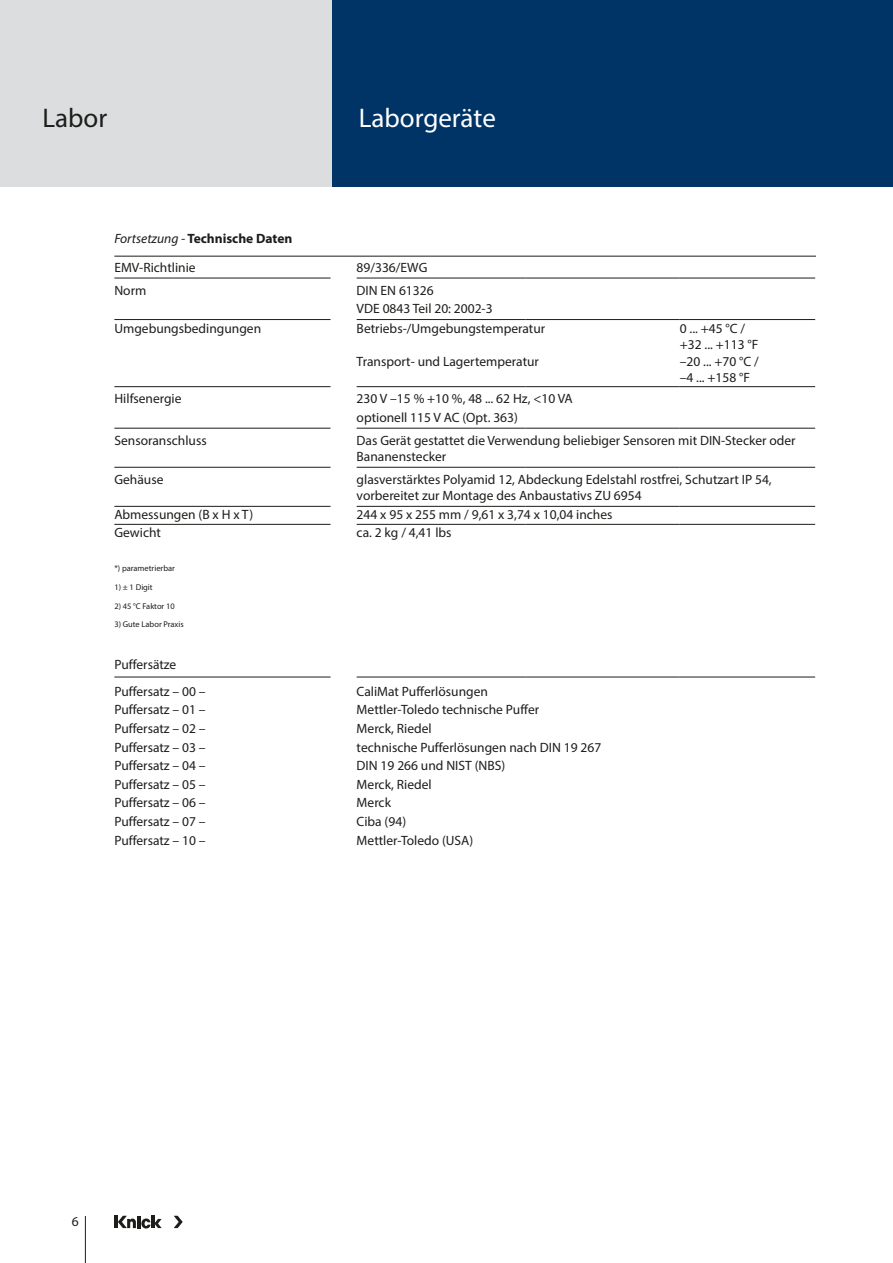
<style>
.page{position:relative;width:893px;height:1263px;background:#fff}
.page>*{position:absolute;margin:0;border:0;box-sizing:border-box;transform-origin:0 0}
.Produktgruppe{font:27px "Myriad Pro";color:#fff}
.Produktbereiche{font:27px "Myriad Pro";color:#1d1d1b}
.Tabelle{font:13.5px/16.2px "Myriad Pro";color:#1d1d1b}
.Text{font:13.5px/16.2px "Myriad Pro";color:#1d1d1b}
.Zwischenüberschrift{font:700 13.5px "Myriad Pro";color:#1d1d1b}
.Tabelle-2{font:8.4px "Myriad Pro";color:#1d1d1b}
.s1{font-weight:400;font-style:italic}
</style>
<div class="page">
<div style="left:332px;top:0;width:561px;height:187px;background:#003466"></div>
<div style="left:0;top:0;width:332px;height:187px;background:#dcddde"></div>
<hr style="left:85px;top:1216px;width:1px;height:47px;background:#1d1d1b">
<hr style="left:114px;top:1216px;width:4px;height:12px;background:#1d1d1b">
<svg style="left:174px;top:1216px;width:9px;height:12px"></svg>
<svg style="left:118px;top:1216px;width:44px;height:12px"></svg>
<hr style="left:114px;top:256px;width:702px;height:1px;background:#1d1d1b">
<hr style="left:114px;top:278px;width:217px;height:1px;background:#1d1d1b">
<hr style="left:357px;top:278px;width:168px;height:1px;background:#1d1d1b">
<hr style="left:525px;top:278px;width:155px;height:1px;background:#1d1d1b">
<hr style="left:680px;top:278px;width:135px;height:1px;background:#1d1d1b">
<hr style="left:114px;top:428px;width:217px;height:1px;background:#1d1d1b">
<hr style="left:357px;top:428px;width:168px;height:1px;background:#1d1d1b">
<hr style="left:525px;top:428px;width:155px;height:1px;background:#1d1d1b">
<hr style="left:680px;top:428px;width:135px;height:1px;background:#1d1d1b">
<hr style="left:114px;top:467px;width:217px;height:1px;background:#1d1d1b">
<hr style="left:357px;top:467px;width:168px;height:1px;background:#1d1d1b">
<hr style="left:525px;top:467px;width:155px;height:1px;background:#1d1d1b">
<hr style="left:680px;top:467px;width:135px;height:1px;background:#1d1d1b">
<hr style="left:114px;top:677px;width:217px;height:1px;background:#1d1d1b">
<hr style="left:114px;top:319px;width:217px;height:1px;background:#1d1d1b">
<hr style="left:357px;top:677px;width:168px;height:1px;background:#1d1d1b">
<hr style="left:525px;top:677px;width:155px;height:1px;background:#1d1d1b">
<hr style="left:680px;top:677px;width:135px;height:1px;background:#1d1d1b">
<hr style="left:357px;top:319px;width:168px;height:1px;background:#1d1d1b">
<hr style="left:525px;top:319px;width:155px;height:1px;background:#1d1d1b">
<hr style="left:680px;top:319px;width:135px;height:1px;background:#1d1d1b">
<hr style="left:114px;top:386px;width:217px;height:1px;background:#1d1d1b">
<hr style="left:357px;top:386px;width:168px;height:1px;background:#1d1d1b">
<hr style="left:525px;top:386px;width:155px;height:1px;background:#1d1d1b">
<hr style="left:680px;top:386px;width:135px;height:1px;background:#1d1d1b">
<hr style="left:114px;top:506px;width:217px;height:1px;background:#1d1d1b">
<hr style="left:357px;top:506px;width:168px;height:1px;background:#1d1d1b">
<hr style="left:525px;top:506px;width:155px;height:1px;background:#1d1d1b">
<hr style="left:680px;top:506px;width:135px;height:1px;background:#1d1d1b">
<hr style="left:114px;top:524px;width:217px;height:1px;background:#1d1d1b">
<hr style="left:357px;top:524px;width:168px;height:1px;background:#1d1d1b">
<hr style="left:525px;top:524px;width:155px;height:1px;background:#1d1d1b">
<hr style="left:680px;top:524px;width:135px;height:1px;background:#1d1d1b">
<p class="Produktbereiche" style="left:43px;top:101px;width:66px">Labor</p>
<p class="Produktgruppe" style="left:359px;top:101px;width:139px">Laborgeräte</p>
<p class="Zwischenüberschrift" style="left:114px;top:230px;width:180px"><span class="s1">Fortsetzung -</span> Technische Daten</p>
<p class="Tabelle" style="left:114px;top:259px;width:83px">EMV-Richtlinie</p>
<p class="Tabelle" style="left:357px;top:259px;width:72px">89/336/EWG</p>
<p class="Tabelle" style="left:114px;top:282px;width:34px">Norm</p>
<p class="Tabelle" style="left:357px;top:282px;width:78px">DIN EN 61326</p>
<p class="Tabelle" style="left:357px;top:300px;width:138px">VDE 0843 Teil 20: 2002-3</p>
<p class="Text" style="left:114px;top:320px;width:148px">Umgebungsbedingungen</p>
<p class="Text" style="left:357px;top:320px;width:190px">Betriebs-/Umgebungstemperatur</p>
<p class="Text" style="left:680px;top:320px;width:80px">0 ... +45 °C / +32 ... +113 °F</p>
<p class="Text" style="left:357px;top:353px;width:184px">Transport- und Lagertemperatur</p>
<p class="Text" style="left:680px;top:353px;width:81px">–20 ... +70 °C / –4 ... +158 °F</p>
<p class="Tabelle" style="left:114px;top:390px;width:69px">Hilfsenergie</p>
<p class="Tabelle" style="left:357px;top:390px;width:218px">230 V –15 % +10 %, 48 ... 62 Hz, &lt;10 VA</p>
<p class="Tabelle" style="left:357px;top:409px;width:163px">optionell 115 V AC (Opt. 363)</p>
<p class="Tabelle" style="left:114px;top:432px;width:94px">Sensoranschluss</p>
<p class="Tabelle" style="left:357px;top:432px;width:440px">Das Gerät gestattet die Verwendung beliebiger Sensoren mit DIN-Stecker oder<br>Bananenstecker</p>
<p class="Tabelle" style="left:114px;top:471px;width:51px">Gehäuse</p>
<p class="Tabelle" style="left:357px;top:471px;width:417px">glasverstärktes Polyamid 12, Abdeckung Edelstahl rostfrei, Schutzart IP 54, vorbereitet zur Montage des Anbaustativs ZU 6954</p>
<p class="Text" style="left:114px;top:507px;width:140px">Abmessungen (B x H x T)</p>
<p class="Text" style="left:357px;top:507px;width:257px">244 x 95 x 255 mm / 9,61 x 3,74 x 10,04 inches</p>
<p class="Text" style="left:114px;top:525px;width:48px">Gewicht</p>
<p class="Text" style="left:357px;top:525px;width:96px">ca. 2 kg / 4,41 lbs</p>
<p class="Tabelle-2" style="left:114px;top:563px;width:62px">*) parametrierbar</p>
<p class="Tabelle-2" style="left:114px;top:582px;width:40px">1) ± 1 Digit</p>
<p class="Tabelle-2" style="left:114px;top:600px;width:62px">2) 45 °C Faktor 10</p>
<p class="Tabelle-2" style="left:114px;top:619px;width:71px">3) Gute Labor Praxis</p>
<p class="Tabelle" style="left:114px;top:656px;width:64px">Puffersätze</p>
<p class="Tabelle" style="left:114px;top:683px;width:93px">Puffersatz – 00 –</p>
<p class="Tabelle" style="left:357px;top:683px;width:133px">CaliMat Pufferlösungen</p>
<p class="Tabelle" style="left:114px;top:701px;width:93px">Puffersatz – 01 –</p>
<p class="Tabelle" style="left:357px;top:701px;width:184px">Mettler-Toledo technische Puffer</p>
<p class="Tabelle" style="left:114px;top:720px;width:93px">Puffersatz – 02 –</p>
<p class="Tabelle" style="left:357px;top:720px;width:77px">Merck, Riedel</p>
<p class="Tabelle" style="left:114px;top:739px;width:93px">Puffersatz – 03 –</p>
<p class="Tabelle" style="left:357px;top:739px;width:246px">technische Pufferlösungen nach DIN 19 267</p>
<p class="Tabelle" style="left:114px;top:757px;width:93px">Puffersatz – 04 –</p>
<p class="Tabelle" style="left:357px;top:757px;width:150px">DIN 19 266 und NIST (NBS)</p>
<p class="Tabelle" style="left:114px;top:776px;width:93px">Puffersatz – 05 –</p>
<p class="Tabelle" style="left:357px;top:776px;width:77px">Merck, Riedel</p>
<p class="Tabelle" style="left:114px;top:795px;width:93px">Puffersatz – 06 –</p>
<p class="Tabelle" style="left:357px;top:795px;width:36px">Merck</p>
<p class="Tabelle" style="left:114px;top:813px;width:93px">Puffersatz – 07 –</p>
<p class="Tabelle" style="left:357px;top:813px;width:51px">Ciba (94)</p>
<p class="Tabelle" style="left:114px;top:832px;width:93px">Puffersatz – 10 –</p>
<p class="Tabelle" style="left:357px;top:832px;width:118px">Mettler-Toledo (USA)</p>
<p class="Tabelle" style="left:72px;top:1213px;width:8px">6</p>
</div>
